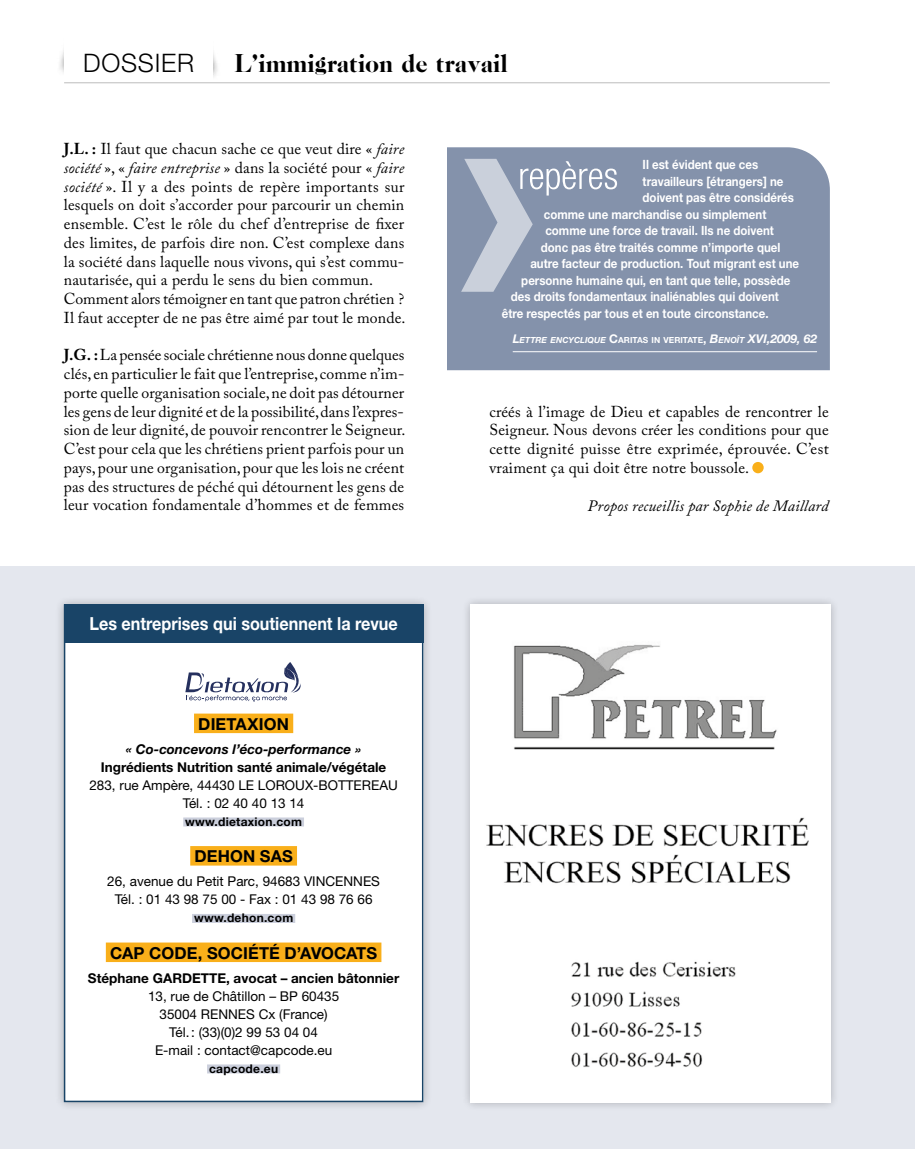
<style>
.page{position:relative;width:915px;height:1149px;background:#fff}
.page>*{position:absolute;margin:0;border:0;box-sizing:border-box;transform-origin:0 0}
.t1{font:27px "Caslon CP";color:#000}
.t2{font:300 25.5px "Helvetica Neue LT Std";letter-spacing:.03em;color:#000}
.t3{font:700 18px "Helvetica Neue LT Std";color:#fff;scale:.9 1}
.t4{font:700 16.5px "Helvetica Neue LT Std";letter-spacing:.005em;color:#000}
.t5{font:15.75px/18.8px "Adobe Caslon Pro";letter-spacing:.01em;color:#000;text-align:justify}
.t6{font:italic 15.75px "Adobe Caslon Pro";letter-spacing:.01em;color:#000}
.t7{font:13.5px/18px "Helvetica Neue LT Std";color:#000;text-align:center}
.t8{font:700 13.5px "Helvetica Neue LT Std";color:#000}
.t9{font:italic 700 13.5px "Helvetica Neue LT Std";color:#000}
.t10{font:700 12.75px "Helvetica Neue LT Std";color:#fff;scale:.9 1}
.t11{font:700 12px "Helvetica Neue LT Std";letter-spacing:.02em;color:#000}
.t12{font:italic 700 8.4px "Helvetica Neue LT Std";color:#fff}
.s1{font-weight:700}
.s2{font-style:italic}
.s3{font-size:12px}
.s4{font-style:normal;font-size:12px}
.s5{font-style:normal}
</style>
<div class="page">
<div style="left:56px;top:0;width:44px;height:77px;background:#000;opacity:.83"></div>
<div style="left:177px;top:0;width:44px;height:81px;background:#000;opacity:.83"></div>
<div style="left:64px;top:0;width:149px;height:83px;background:#fff"></div>
<hr style="left:64px;top:82px;width:765px;height:1px;background:#bcbcbc">
<div style="left:0;top:566px;width:914px;height:582px;background:#e4e7ee"></div>
<div style="left:752px;top:462px;width:11px;height:11px;background:#f9af1a;border-radius:50%"></div>
<div style="left:461px;top:595px;width:377px;height:516px;background:#000;opacity:.25"></div>
<img style="left:470px;top:604px;width:359px;height:497px">
<div style="left:55px;top:595px;width:377px;height:516px;background:#000;opacity:.25"></div>
<div style="left:64px;top:604px;width:359px;height:497px;background:#fff"></div>
<div style="left:194px;top:713px;width:99px;height:19px;background:#f9af1a"></div>
<div style="left:183px;top:817px;width:121px;height:9px;background:#cbcfdc"></div>
<div style="left:190px;top:845px;width:107px;height:20px;background:#f9af1a"></div>
<div style="left:192px;top:913px;width:103px;height:9px;background:#cbcfdc"></div>
<div style="left:106px;top:942px;width:275px;height:19px;background:#f9af1a"></div>
<div style="left:207px;top:1064px;width:73px;height:9px;background:#cbcfdc"></div>
<div style="left:64px;top:604px;width:359px;height:38px;background:#194467"></div>
<div style="left:64px;top:604px;width:359px;height:497px;border:2px solid #194467"></div>
<svg style="left:185px;top:662px;width:116px;height:39px"></svg>
<div style="left:447px;top:147px;width:382px;height:223px;background:#8492ab"></div>
<hr style="left:512px;top:351px;width:304px;height:1px;background:#fff">
<svg style="left:461px;top:159px;width:156px;height:133px"></svg>
<h2 class="t2" style="left:83px;top:48px;width:112px">DOSSIER</h2>
<h1 class="t1" style="left:234px;top:49px;width:275px">L’immigration de travail</h1>
<p class="t5" style="left:64px;top:139px;width:343px;text-align:left"><span class="s1">J.L. :</span> Il faut que chacun sache ce que veut dire « <span class="s2">faire société</span> », « <span class="s2">faire entreprise</span> » dans la société pour « <span class="s2">faire société</span> ». Il y a des points de repère importants sur lesquels on doit s’accorder pour parcourir un chemin ensemble. C’est le rôle du chef d’entreprise de fixer des limites, de parfois dire non. C’est complexe dans la société dans laquelle nous vivons, qui s’est commu&shy;nautarisée, qui a perdu le sens du bien commun.<br>Comment alors témoigner en tant que patron chrétien ?<br>Il faut accepter de ne pas être aimé par tout le monde.</p>
<p class="t5" style="left:64px;top:345px;width:343px"><span class="s1">J.G. :</span> La pensée sociale chrétienne nous donne quelques clés, en particulier le fait que l’entreprise, comme n’im&shy;porte quelle organisation sociale, ne doit pas détourner les gens de leur dignité et de la possibilité, dans l’expres&shy;sion de leur dignité, de pouvoir rencontrer le Seigneur.<br>C’est pour cela que les chrétiens prient parfois pour un pays, pour une organisation, pour que les lois ne créent pas des structures de péché qui détournent les gens de leur vocation fondamentale d’hommes et de femmes</p>
<p class="t3" style="left:89px;top:612px;width:344px">Les entreprises qui soutiennent la revue</p>
<p class="t4" style="left:198px;top:713px;width:92px">DIETAXION</p>
<p class="t9" style="left:126px;top:740px;width:237px">« Co-concevons l’éco-performance »</p>
<p class="t8" style="left:101px;top:758px;width:287px">Ingrédients Nutrition santé animale/végétale</p>
<p class="t7" style="left:89px;top:775px;width:310px">283, rue Ampère, 44430 LE LOROUX-BOTTEREAU<br>Tél. : 02 40 40 13 14</p>
<p class="t11" style="left:185px;top:814px;width:118px">www.dietaxion.com</p>
<p class="t4" style="left:194px;top:845px;width:100px">DEHON SAS</p>
<p class="t7" style="left:107px;top:872px;width:274px">26, avenue du Petit Parc, 94683 VINCENNES<br>Tél. : 01 43 98 75 00 - Fax : 01 43 98 76 66</p>
<p class="t11" style="left:194px;top:910px;width:101px">www.dehon.com</p>
<p class="t4" style="left:110px;top:942px;width:268px">CAP CODE, SOCIÉTÉ D’AVOCATS</p>
<p class="t8" style="left:88px;top:969px;width:313px">Stéphane GARDETTE, avocat – ancien bâtonnier</p>
<p class="t7" style="left:148px;top:986px;width:193px">13, rue de Châtillon – BP 60435<br>35004 RENNES Cx (France)<br>Tél.: (33)(0)2 99 53 04 04<br>E-mail : contact@capcode.eu</p>
<p class="t11" style="left:209px;top:1060px;width:71px">capcode.eu</p>
<p class="t10" style="left:642px;top:157px;width:130px">Il est évident que ces</p>
<p class="t10" style="left:642px;top:173px;width:158px">travailleurs [étrangers] ne</p>
<p class="t10" style="left:642px;top:190px;width:170px">doivent pas être considérés</p>
<p class="t10" style="left:543px;top:206px;width:249px">comme une marchandise ou simplement</p>
<p class="t10" style="left:545px;top:223px;width:255px">comme une force de travail. Ils ne doivent</p>
<p class="t10" style="left:540px;top:239px;width:268px">donc pas être traités comme n’importe quel</p>
<p class="t10" style="left:530px;top:256px;width:300px">autre facteur de production. Tout migrant est une</p>
<p class="t10" style="left:521px;top:272px;width:300px">personne humaine qui, en tant que telle, possède</p>
<p class="t10" style="left:510px;top:289px;width:299px">des droits fondamentaux inaliénables qui doivent</p>
<p class="t10" style="left:501px;top:305px;width:298px">être respectés par tous et en toute circonstance.</p>
<p class="t12" style="left:512px;top:334px;width:306px"><span class="s3">L</span>ETTRE ENCYCLIQUE <span class="s4">C</span><span class="s5">ARITAS IN VERITATE</span><span class="s4">,</span> <span class="s3">B</span>ENOÎT <span class="s3">XVI,2009, 62</span></p>
<p class="t5" style="left:489px;top:401px;width:341px">créés à l’image de Dieu et capables de rencontrer le Seigneur. Nous devons créer les conditions pour que cette dignité puisse être exprimée, éprouvée. C’est vraiment ça qui doit être notre boussole.</p>
<p class="t6" style="left:587px;top:496px;width:242px">Propos recueillis par Sophie de Maillard</p>
</div>
